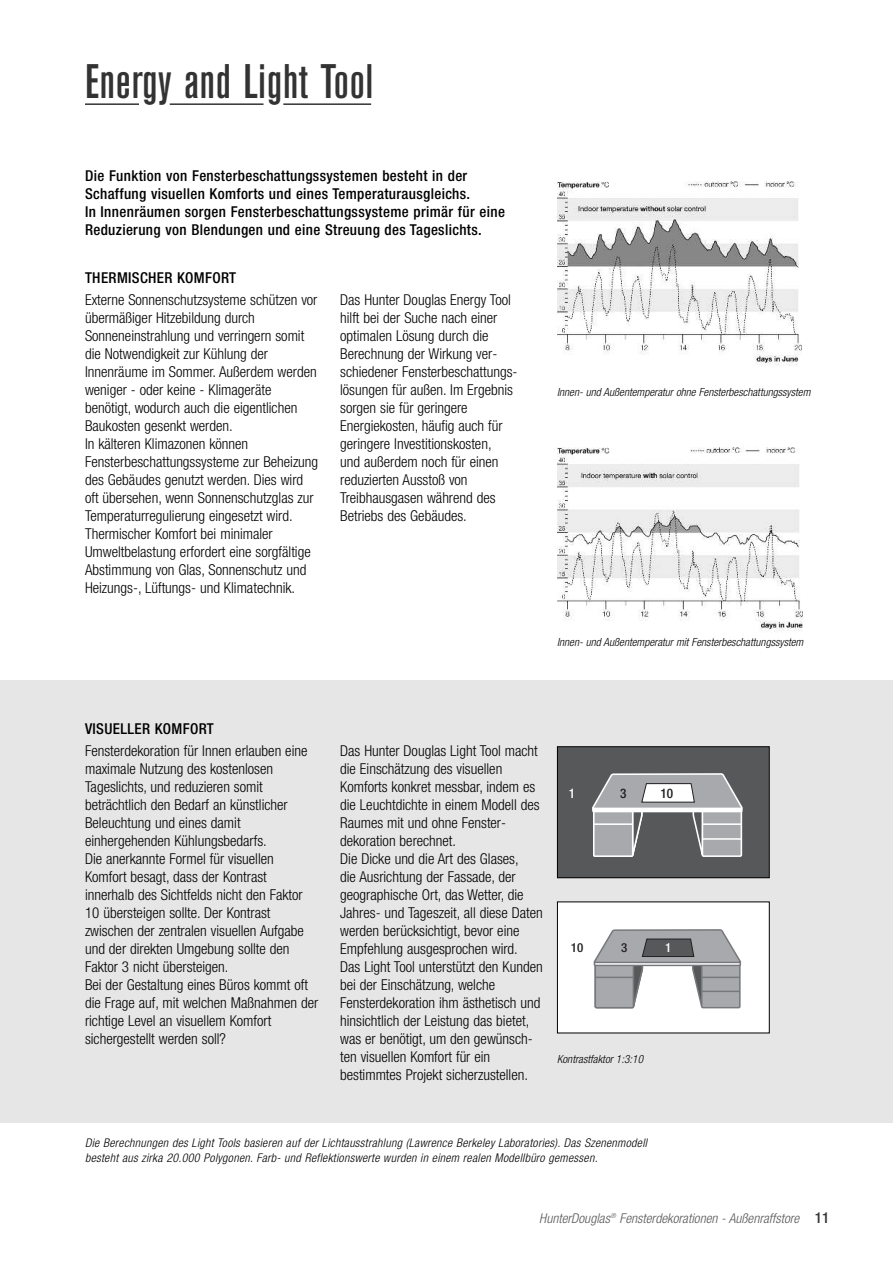
<style>
.page{position:relative;width:893px;height:1263px;background:#fff}
.page>*{position:absolute;margin:0;border:0;box-sizing:border-box;transform-origin:0 0}
.t1{font:500 condensed 48px "Akzidenz Grotesk BE";letter-spacing:.02em;color:#333}
.t2{font:300 condensed 15px/18px "Helvetica Neue";color:#000}
.t3{font:500 condensed 15px/18px "Helvetica Neue";letter-spacing:.025em;color:#000}
.t4{font:500 condensed 15px "Helvetica Neue";color:#333}
.t5{font:italic 300 condensed 13.5px "Helvetica Neue";letter-spacing:.005em;color:#595959}
.t6{font:500 condensed 13.2px "Helvetica Neue";color:#231f20}
.t7{font:500 condensed 13.2px "Helvetica Neue";color:#fff}
.t8{font:500 condensed 12.45px "Helvetica Neue";color:#231f20;scale:1.04 1}
.t9{font:500 condensed 12.45px "Helvetica Neue";color:#fff;scale:1.04 1}
.t10{font:italic 300 condensed 12px/15px "Helvetica Neue";letter-spacing:.025em;color:#000}
.t11{font:italic 300 condensed 11.25px "Helvetica Neue";letter-spacing:.005em;color:#000}
</style>
<div class="page">
<div style="left:0;top:680px;width:893px;height:443px;background:#e6e6e6"></div>
<hr style="left:85px;top:103px;width:54px;height:2px;background:#333">
<hr style="left:170px;top:103px;width:93px;height:2px;background:#333">
<hr style="left:283px;top:103px;width:88px;height:2px;background:#333">
<img style="left:557px;top:447px;width:245px;height:185px">
<div style="left:558px;top:747px;width:211px;height:130px;background:#57585a"></div>
<div style="left:593px;top:808px;width:40px;height:49px;border:2px solid #fff"></div>
<div style="left:702px;top:808px;width:40px;height:49px;border:2px solid #fff"></div>
<svg style="left:592px;top:773px;width:151px;height:82px"></svg>
<div style="left:557px;top:746px;width:213px;height:132px;border:1px solid #000"></div>
<div style="left:558px;top:902px;width:211px;height:128px;background:#fff"></div>
<div style="left:594px;top:962px;width:40px;height:46px;border:2px solid #76787b"></div>
<div style="left:701px;top:962px;width:40px;height:46px;border:2px solid #76787b"></div>
<svg style="left:593px;top:929px;width:148px;height:78px"></svg>
<div style="left:557px;top:901px;width:213px;height:132px;border:1px solid #000"></div>
<img style="left:557px;top:181px;width:245px;height:185px">
<h1 class="t1" style="left:85px;top:64px;width:290px">Energy and Light Tool</h1>
<p class="t3" style="left:85px;top:168px;width:421px">Die Funktion von Fensterbeschattungssystemen besteht in der Schaffung visuellen Komforts und eines Temperaturausgleichs.<br>In Innenräumen sorgen Fensterbeschattungssysteme primär für eine Reduzierung von Blendungen und eine Streuung des Tageslichts.</p>
<p class="t3" style="left:85px;top:270px;width:153px">THERMISCHER KOMFORT</p>
<p class="t2" style="left:85px;top:292px;width:235px">Externe Sonnenschutzsysteme schützen vor übermäßiger Hitzebildung durch Sonneneinstrahlung und verringern somit die Notwendigkeit zur Kühlung der Innenräume im Sommer. Außerdem werden weniger - oder keine - Klimageräte benötigt, wodurch auch die eigentlichen Baukosten gesenkt werden.<br>In kälteren Klimazonen können Fensterbeschattungssysteme zur Beheizung des Gebäudes genutzt werden. Dies wird oft übersehen, wenn Sonnenschutzglas zur Temperaturregulierung eingesetzt wird.<br>Thermischer Komfort bei minimaler Umweltbelastung erfordert eine sorgfältige Abstimmung von Glas, Sonnenschutz und Heizungs-, Lüftungs- und Klimatechnik.</p>
<p class="t2" style="left:340px;top:292px;width:179px">Das Hunter Douglas Energy Tool hilft bei der Suche nach einer optimalen Lösung durch die<br>Berechnung der Wirkung ver&shy;schiedener Fensterbeschattungs&shy;lösungen für außen. Im Ergebnis sorgen sie für geringere<br>Energiekosten, häufig auch für geringere Investitionskosten,<br>und außerdem noch für einen reduzierten Ausstoß von<br>Treibhausgasen während des<br>Betriebs des Gebäudes.</p>
<p class="t11" style="left:557px;top:388px;width:255px">Innen- und Außentemperatur ohne Fensterbeschattungssystem</p>
<p class="t11" style="left:557px;top:638px;width:248px">Innen- und Außentemperatur mit Fensterbeschattungssystem</p>
<p class="t3" style="left:85px;top:721px;width:130px">VISUELLER KOMFORT</p>
<p class="t2" style="left:85px;top:743px;width:235px">Fensterdekoration für Innen erlauben eine maximale Nutzung des kostenlosen Tageslichts, und reduzieren somit beträchtlich den Bedarf an künstlicher Beleuchtung und eines damit einhergehenden Kühlungsbedarfs.<br>Die anerkannte Formel für visuellen Komfort besagt, dass der Kontrast innerhalb des Sichtfelds nicht den Faktor 10 übersteigen sollte. Der Kontrast zwischen der zentralen visuellen Aufgabe und der direkten Umgebung sollte den Faktor 3 nicht übersteigen.<br>Bei der Gestaltung eines Büros kommt oft die Frage auf, mit welchen Maßnahmen der richtige Level an visuellem Komfort sichergestellt werden soll?</p>
<p class="t2" style="left:340px;top:743px;width:204px">Das Hunter Douglas Light Tool macht die Einschätzung des visuellen Komforts konkret messbar, indem es die Leuchtdichte in einem Modell des Raumes mit und ohne Fenster&shy;dekoration berechnet.<br>Die Dicke und die Art des Glases,<br>die Ausrichtung der Fassade, der geographische Ort, das Wetter, die Jahres- und Tageszeit, all diese Daten werden berücksichtigt, bevor eine Empfehlung ausgesprochen wird.<br>Das Light Tool unterstützt den Kunden bei der Einschätzung, welche Fensterdekoration ihm ästhetisch und hinsichtlich der Leistung das bietet, was er benötigt, um den gewünsch&shy;ten visuellen Komfort für ein bestimmtes Projekt sicherzustellen.</p>
<p class="t7" style="left:569px;top:788px;width:8px">1</p>
<p class="t6" style="left:620px;top:788px;width:8px">3</p>
<p class="t6" style="left:660px;top:788px;width:14px">10</p>
<p class="t8" style="left:571px;top:943px;width:13px">10</p>
<p class="t8" style="left:621px;top:943px;width:7px">3</p>
<p class="t9" style="left:665px;top:943px;width:7px">1</p>
<p class="t11" style="left:557px;top:1054px;width:88px">Kontrastfaktor 1:3:10</p>
<p class="t10" style="left:85px;top:1136px;width:563px">Die Berechnungen des Light Tools basieren auf der Lichtausstrahlung (Lawrence Berkeley Laboratories). Das Szenenmodell besteht aus zirka 20.000 Polygonen. Farb- und Reflektionswerte wurden in einem realen Modellbüro gemessen.</p>
<p class="t5" style="left:539px;top:1213px;width:262px">HunterDouglas<sup>®</sup> Fensterdekorationen - Außenraffstore</p>
<p class="t4" style="left:815px;top:1212px;width:16px">11</p>
</div>
